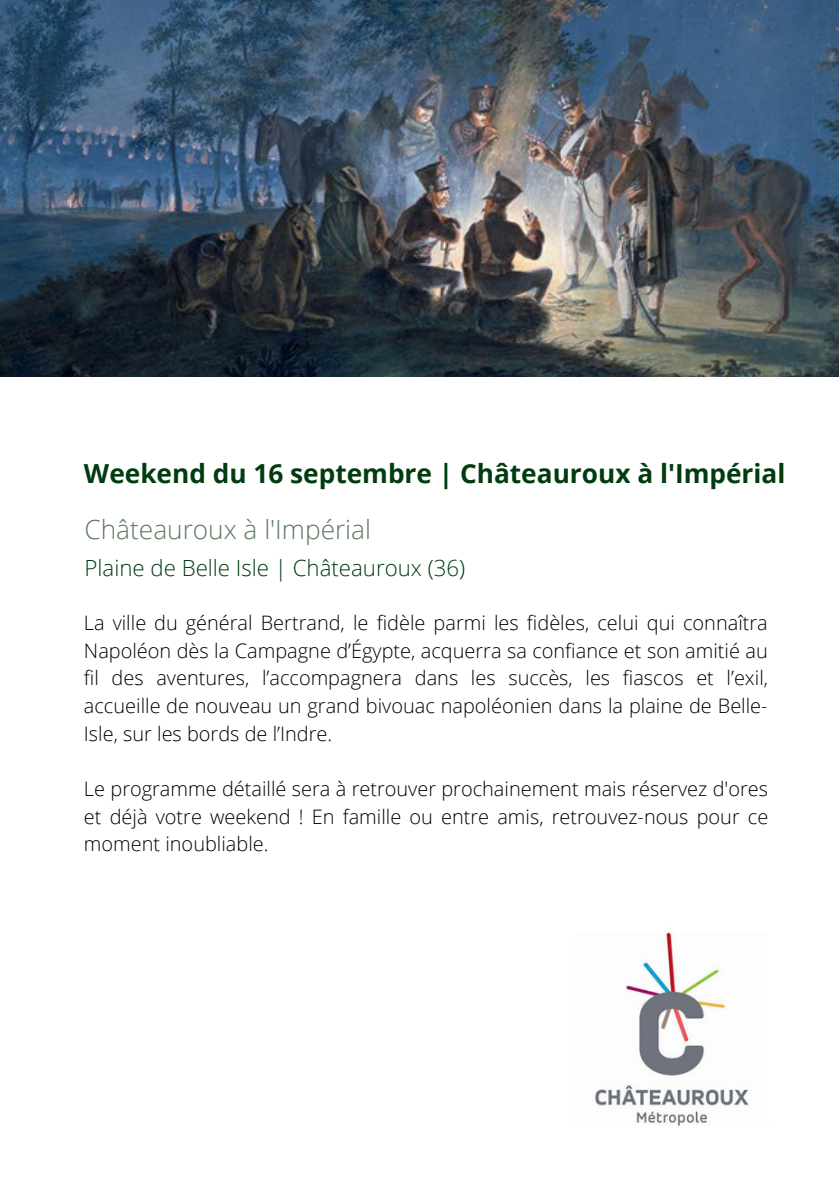
<style>
.page{position:relative;width:839px;height:1191px;background:#fff}
.page>*{position:absolute;margin:0;border:0;box-sizing:border-box;transform-origin:0 0}
.t1{font:700 26.2px "Open Sans";color:#013c10}
.t2{font:300 26.2px "Open Sans";color:#597a60}
.t3{font:300 22.2px "Open Sans";color:#013c10}
.t4{font:300 20px/27.6px "Open Sans";color:#000;text-align:justify}
</style>
<div class="page">
<img style="left:0;top:0;width:838px;height:376px">
<img style="left:595px;top:932px;width:154px;height:194px">
<p class="t1" style="left:84px;top:455px;width:703px">Weekend du 16 septembre | Châteauroux à l'Impérial</p>
<p class="t2" style="left:84px;top:511px;width:288px">Châteauroux à l'Impérial</p>
<p class="t3" style="left:84px;top:552px;width:382px">Plaine de Belle Isle | Châteauroux (36)</p>
<p class="t4" style="left:84px;top:608px;width:685px">La ville du général Bertrand, le fidèle parmi les fidèles, celui qui connaîtra Napoléon dès la Campagne d’Égypte, acquerra sa confiance et son amitié au fil des aventures, l’accompagnera dans les succès, les fiascos et l’exil, accueille de nouveau un grand bivouac napoléonien dans la plaine de Belle-Isle, sur les bords de l’Indre.</p>
<p class="t4" style="left:84px;top:774px;width:686px">Le programme détaillé sera à retrouver prochainement mais réservez d'ores et déjà votre weekend ! En famille ou entre amis, retrouvez-nous pour ce moment inoubliable.</p>
</div>
